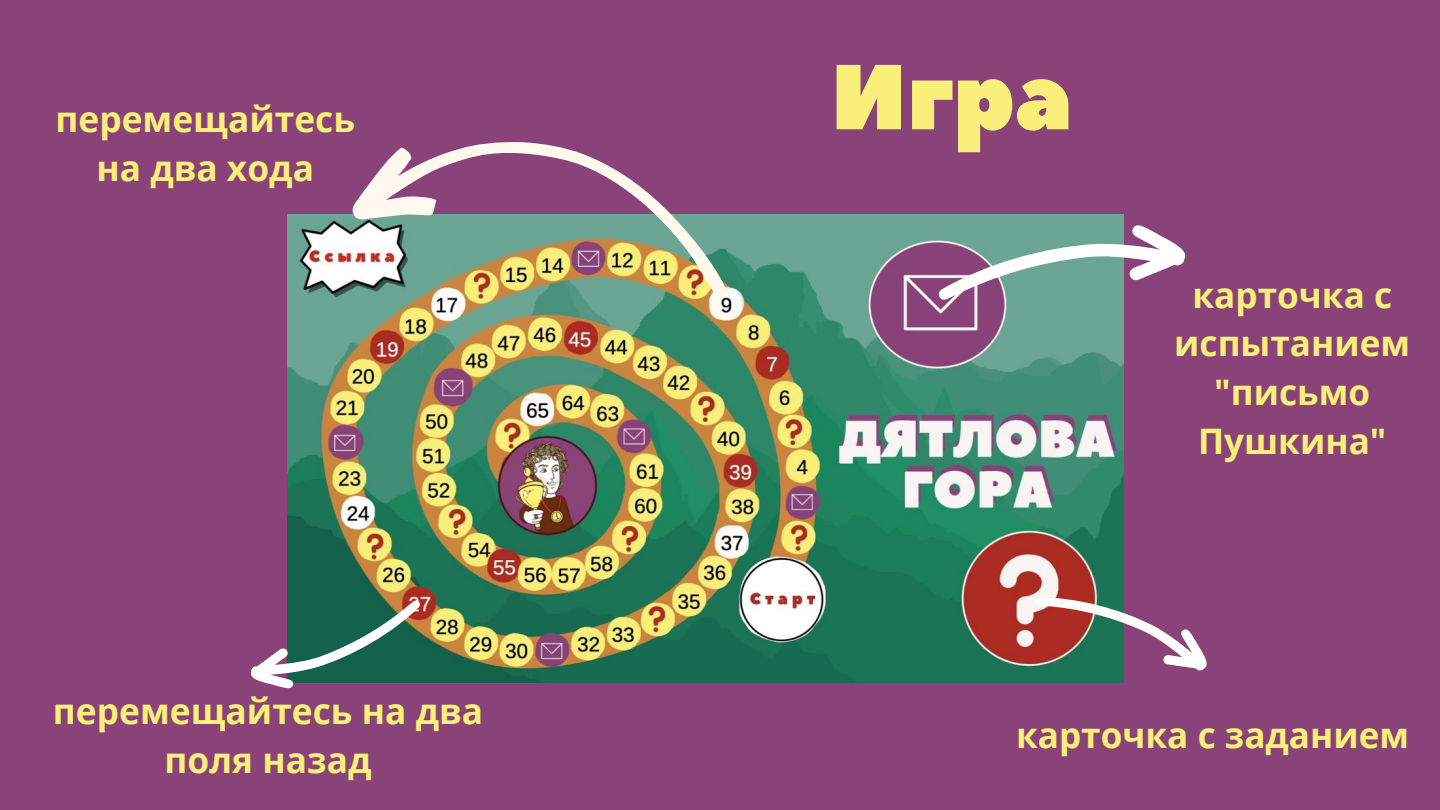
<style>
.page{position:relative;width:1440px;height:810px;background:#8a4378}
.page>*{position:absolute;margin:0;border:0;box-sizing:border-box;transform-origin:0 0}
.t1{font:92px "Peace Sans";color:#faef7a}
.t2{font:700 35.3px/48.8px "Open Sans";color:#faef7a;text-align:center}
.t3{font:700 35.2px/48.8px "Open Sans";color:#faef7a;text-align:center}
</style>
<div class="page">
<img style="left:288px;top:214px;width:835px;height:468px">
<svg style="left:353px;top:142px;width:406px;height:193px"></svg>
<svg style="left:350px;top:142px;width:100px;height:99px"></svg>
<svg style="left:937px;top:214px;width:249px;height:177px"></svg>
<svg style="left:1035px;top:581px;width:172px;height:102px"></svg>
<svg style="left:251px;top:547px;width:171px;height:142px"></svg>
<p class="t2" style="left:55px;top:94px;width:301px">перемещайтесь на два хода</p>
<p class="t2" style="left:53px;top:686px;width:432px">перемещайтесь на два поля назад</p>
<h1 class="t1" style="left:831px;top:36px;width:243px">Игра</h1>
<p class="t3" style="left:1174px;top:269px;width:237px">карточка с испытанием "письмо<br>Пушкина"</p>
<p class="t3" style="left:1016px;top:710px;width:395px">карточка с заданием</p>
</div>
